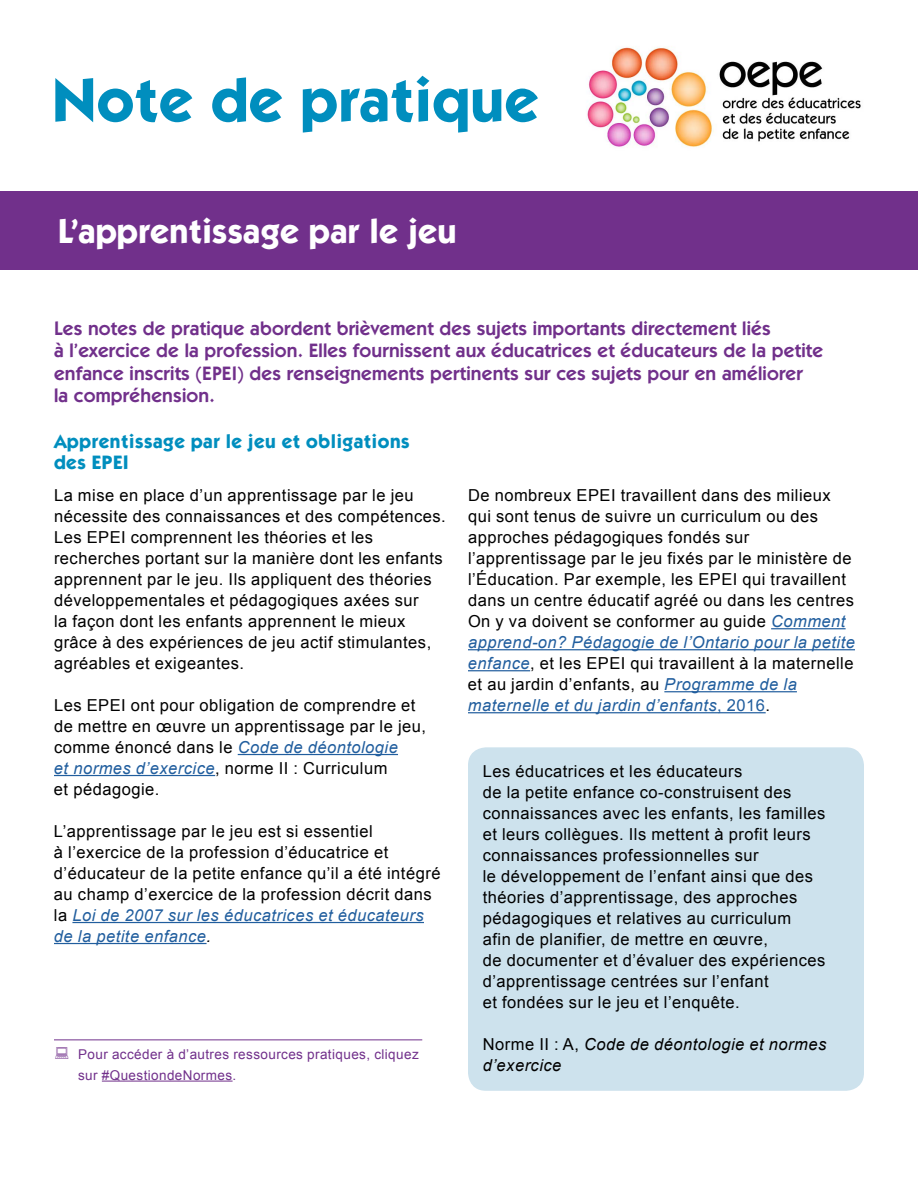
<style>
.page{position:relative;width:918px;height:1188px;background:#fff}
.page>*{position:absolute;margin:0;border:0;box-sizing:border-box;transform-origin:0 0}
.t1{font:700 61.5px "ITC Kabel Std";letter-spacing:.01em;color:#008ebe}
.t2{font:700 34.5px "ITC Kabel Std";letter-spacing:.01em;color:#fff}
.t3{font:600 19.5px/22.5px "ITC Kabel Std";letter-spacing:.01em;color:#71308b}
.t4{font:700 19.5px/21px "ITC Kabel Std";letter-spacing:.03em;color:#008ebe}
.t5{font:16.5px/21px "Arial";letter-spacing:.03em;color:#000}
.t6{font:italic 16.5px/21px "Arial";letter-spacing:.03em;color:#000}
.t7{font:13.5px/21px "Arial";letter-spacing:.03em;color:#71308b}
.s1{font-style:italic;color:#215e9e}
.s2{font-style:italic}
.s3{color:#215e9e}
.s4{font-style:normal}
</style>
<div class="page">
<div style="left:468px;top:747px;width:396px;height:344px;background:#cde2ed;border-radius:18px"></div>
<div style="left:0;top:191px;width:918px;height:79px;background:#71308b"></div>
<hr style="left:238px;top:754px;width:160px;height:1px;background:#215e9e">
<hr style="left:54px;top:775px;width:161px;height:1px;background:#215e9e">
<hr style="left:72px;top:922px;width:352px;height:1px;background:#215e9e">
<hr style="left:54px;top:943px;width:153px;height:1px;background:#215e9e">
<hr style="left:771px;top:628px;width:75px;height:1px;background:#215e9e">
<hr style="left:468px;top:649px;width:387px;height:1px;background:#215e9e">
<hr style="left:468px;top:670px;width:62px;height:1px;background:#215e9e">
<hr style="left:664px;top:691px;width:133px;height:1px;background:#215e9e">
<hr style="left:468px;top:712px;width:298px;height:1px;background:#215e9e">
<hr style="left:102px;top:1081px;width:131px;height:1px;background:#71308b">
<hr style="left:54px;top:1040px;width:368px;height:1px;background:#71308b">
<img style="left:587px;top:47px;width:274px;height:100px">
<h1 class="t1" style="left:52px;top:63px;width:488px">Note de pratique</h1>
<h2 class="t2" style="left:58px;top:210px;width:400px">L’apprentissage par le jeu</h2>
<p class="t3" style="left:54px;top:317px;width:771px">Les notes de pratique abordent brièvement des sujets importants directement liés<br>à l’exercice de la profession. Elles fournissent aux éducatrices et éducateurs de la petite enfance inscrits (EPEI) des renseignements pertinents sur ces sujets pour en améliorer<br>la compréhension.</p>
<p class="t4" style="left:54px;top:431px;width:357px">Apprentissage par le jeu et obligations des EPEI</p>
<p class="t5" style="left:54px;top:485px;width:393px">La mise en place d’un apprentissage par le jeu nécessite des connaissances et des compétences.<br>Les EPEI comprennent les théories et les recherches portant sur la manière dont les enfants apprennent par le jeu. Ils appliquent des théories développementales et pédagogiques axées sur<br>la façon dont les enfants apprennent le mieux grâce à des expériences de jeu actif stimulantes, agréables et exigeantes.</p>
<p class="t5" style="left:54px;top:695px;width:374px">Les EPEI ont pour obligation de comprendre et de mettre en œuvre un apprentissage par le jeu, comme énoncé dans le <span class="s1">Code de déontologie<br>et normes d’exercice</span>, norme II : Curriculum<br>et pédagogie.</p>
<p class="t5" style="left:54px;top:821px;width:388px">L’apprentissage par le jeu est si essentiel<br>à l’exercice de la profession d’éducatrice et d’éducateur de la petite enfance qu’il a été intégré au champ d’exercice de la profession décrit dans la <span class="s1">Loi de 2007 sur les éducatrices et éducateurs de la petite enfance</span><span class="s2">.</span></p>
<p class="t7" style="left:78px;top:1044px;width:342px">Pour accéder à d’autres ressources pratiques, cliquez sur #QuestiondeNormes.</p>
<p class="t5" style="left:468px;top:485px;width:388px">De nombreux EPEI travaillent dans des milieux qui sont tenus de suivre un curriculum ou des approches pédagogiques fondés sur l’apprentissage par le jeu fixés par le ministère de l’Éducation. Par exemple, les EPEI qui travaillent dans un centre éducatif agréé ou dans les centres On y va doivent se conformer au guide <span class="s1">Comment apprend-on? Pédagogie de l’Ontario pour la petite enfance</span>, et les EPEI qui travaillent à la maternelle et au jardin d’enfants, au <span class="s1">Programme de la maternelle et du jardin d’enfants</span><span class="s3">, 2016</span>.</p>
<p class="t5" style="left:483px;top:761px;width:344px">Les éducatrices et les éducateurs<br>de la petite enfance co-construisent des connaissances avec les enfants, les familles et leurs collègues. Ils mettent à profit leurs connaissances professionnelles sur<br>le développement de l’enfant ainsi que des théories d’apprentissage, des approches pédagogiques et relatives au curriculum<br>afin de planifier, de mettre en œuvre,<br>de documenter et d’évaluer des expériences d’apprentissage centrées sur l’enfant<br>et fondées sur le jeu et l’enquête.</p>
<p class="t6" style="left:483px;top:1034px;width:345px"><span class="s4">Norme II : A,</span> Code de déontologie et normes d’exercice</p>
</div>
